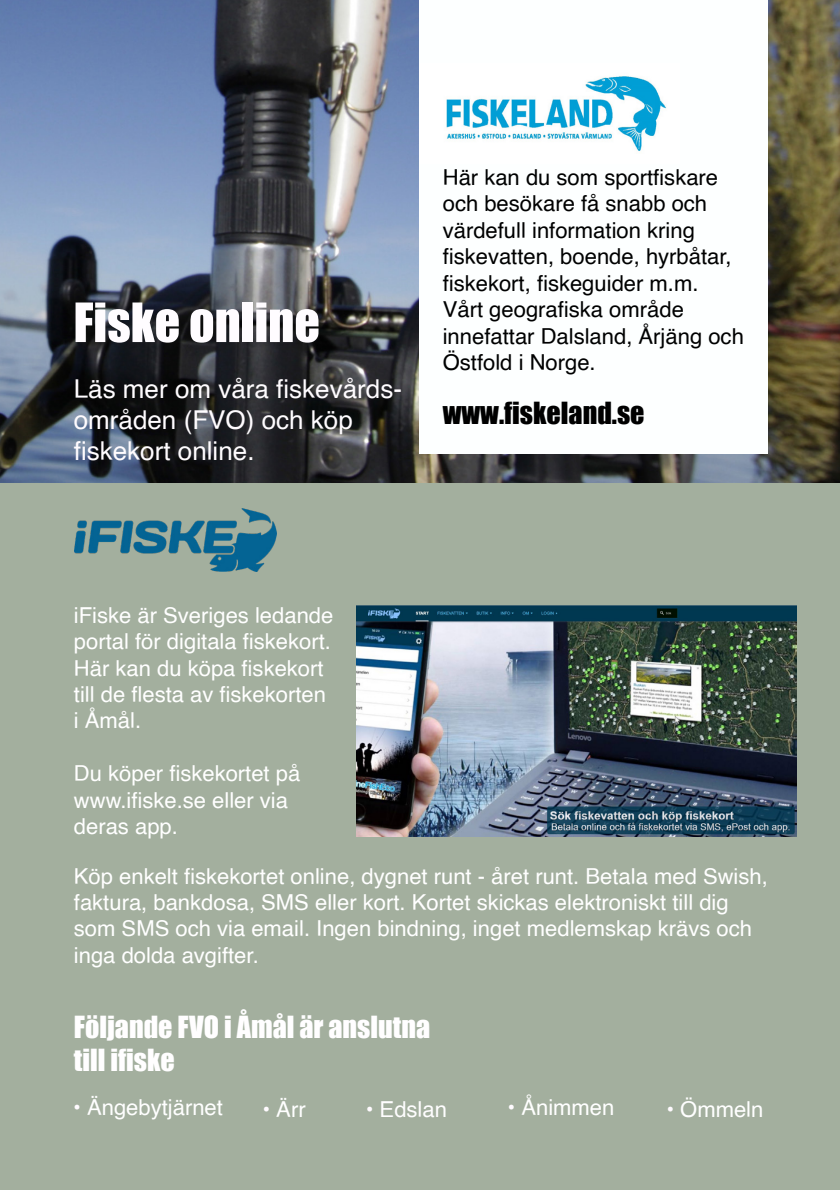
<style>
.page{position:relative;width:840px;height:1191px;background:#fff}
.page>*{position:absolute;margin:0;border:0;box-sizing:border-box;transform-origin:0 0}
.t1{font:50px "Impact";color:#fffcff}
.t2{font:28px "Impact";color:#fffeff}
.t3{font:28px "Impact";color:#000}
.t4{font:26px/31.2px "Helvetica";color:#fffcff}
.t5{font:22px/26.4px "Helvetica";color:#fff}
.t6{font:22px/26.4px "Helvetica";color:#000}
.t7{font:22px "Helvetica";color:#fffeff}
.s1{color:#fffbff}
</style>
<div class="page">
<img style="left:0;top:0;width:839px;height:483px">
<div style="left:419px;top:0;width:348px;height:454px;background:#fdffff"></div>
<div style="left:0;top:483px;width:839px;height:706px;background:#a3af9e"></div>
<img style="left:446px;top:76px;width:220px;height:75px">
<img style="left:75px;top:508px;width:201px;height:63px">
<img style="left:356px;top:605px;width:440px;height:231px">
<p class="t1" style="left:73px;top:284px;width:248px">Fiske online</p>
<p class="t4" style="left:74px;top:374px;width:329px">Läs mer om våra fiskevårds&shy;områden (FVO) och köp</p>
<p class="t4" style="left:74px;top:436px;width:182px">fiskekort online.</p>
<p class="t6" style="left:442px;top:165px;width:277px">Här kan du som sportfiskare och besökare få snabb och</p>
<p class="t6" style="left:442px;top:218px;width:290px">värdefull information kring fiskevatten, boende, hyrbåtar, fiskekort, fiskeguider m.m.</p>
<p class="t6" style="left:442px;top:297px;width:302px">Vårt geografiska område innefattar Dalsland, Årjäng och<br>Östfold i Norge.</p>
<p class="t3" style="left:442px;top:391px;width:203px">www.fiskeland.se</p>
<p class="t5" style="left:74px;top:602px;width:261px">iFiske är Sveriges ledande portal för digitala fiskekort.<br>Här kan du köpa fiskekort till de flesta av fiskekorten i Åmål.</p>
<p class="t5" style="left:74px;top:761px;width:228px">Du köper fiskekortet på www.ifiske.se eller via deras app.</p>
<p class="t5" style="left:74px;top:863px;width:695px">Köp enkelt fiskekortet online, dygnet runt - året runt. Betala med Swish, faktura, bankdosa, SMS eller kort. Kortet skickas elektroniskt till dig som SMS och via email. Ingen bindning, inget medlemskap krävs och inga dolda avgifter.</p>
<p class="t2" style="left:74px;top:1005px;width:357px">Följande FVO i Åmål är anslutna</p>
<p class="t2" style="left:74px;top:1038px;width:102px">till ifiske</p>
<p class="t5" style="left:73px;top:1094px;width:151px"><span class="s1">•</span> Ängebytjärnet</p>
<p class="t5" style="left:262px;top:1096px;width:45px"><span class="s1">•</span> Ärr</p>
<p class="t7" style="left:365px;top:1091px;width:83px"><span class="s1">•</span> Edslan</p>
<p class="t5" style="left:507px;top:1094px;width:108px"><span class="s1">•</span> Ånimmen</p>
<p class="t5" style="left:666px;top:1096px;width:98px"><span class="s1">•</span> Ömmeln</p>
</div>
